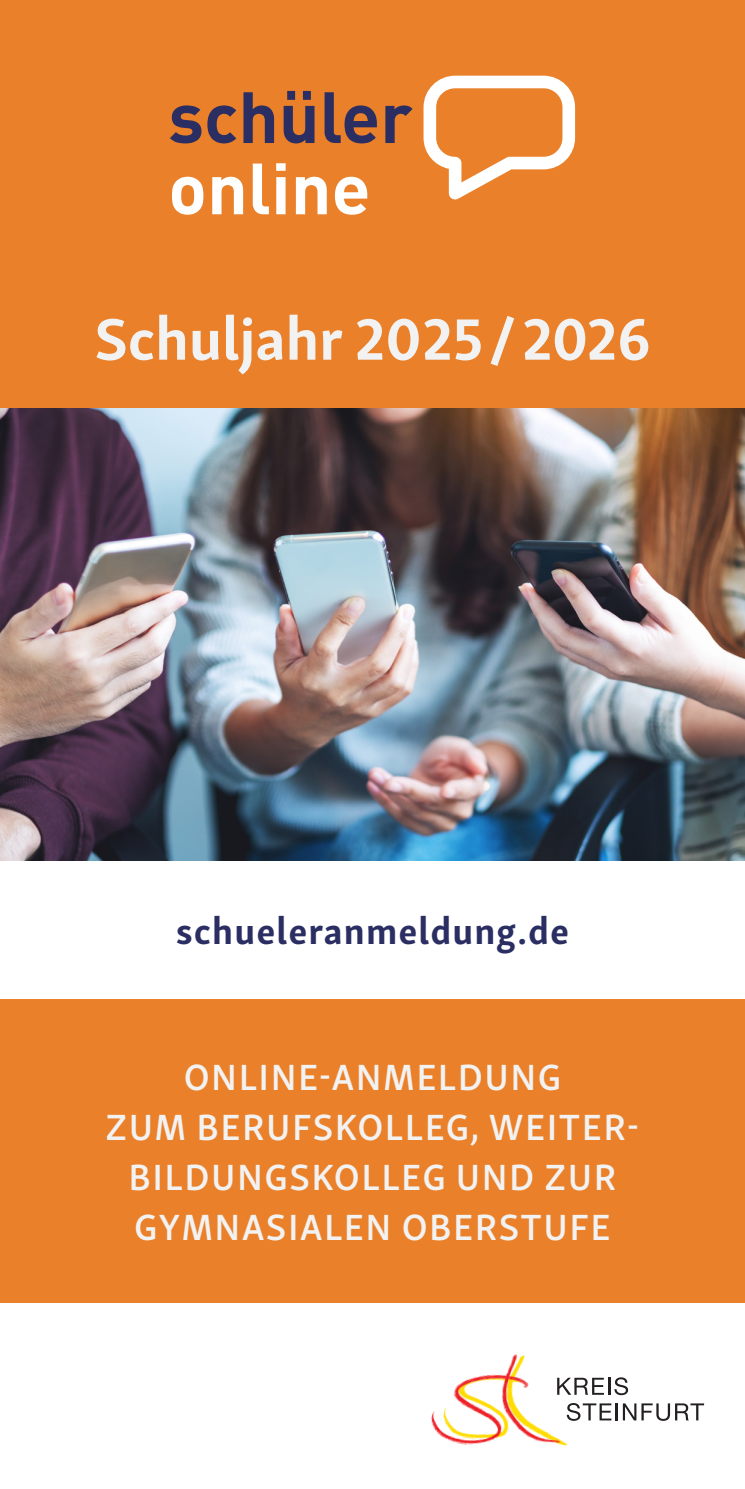
<style>
.page{position:relative;width:745px;height:1489px;background:#fff}
.page>*{position:absolute;margin:0;border:0;box-sizing:border-box;transform-origin:0 0}
.Heading_1{font:700 60px "Skolar Sans Latn";color:#f2f2f2}
.t1{font:600 37.5px/50px "Skolar Sans Latn";letter-spacing:.04em;color:#f2f2f2;text-align:center}
.t2{font:700 37.5px "Skolar Sans Latn";letter-spacing:.03em;color:#2a2e62}
</style>
<div class="page">
<div style="left:0;top:0;width:744px;height:412px;background:#ea8029"></div>
<div style="left:0;top:998px;width:744px;height:304px;background:#ea8029"></div>
<svg style="left:423px;top:76px;width:151px;height:123px"></svg>
<svg style="left:170px;top:105px;width:31px;height:38px"></svg>
<svg style="left:207px;top:105px;width:29px;height:38px"></svg>
<svg style="left:243px;top:92px;width:31px;height:51px"></svg>
<svg style="left:283px;top:91px;width:31px;height:52px"></svg>
<svg style="left:324px;top:92px;width:52px;height:51px"></svg>
<svg style="left:385px;top:105px;width:27px;height:38px"></svg>
<svg style="left:172px;top:177px;width:31px;height:38px"></svg>
<svg style="left:212px;top:177px;width:31px;height:37px"></svg>
<svg style="left:252px;top:163px;width:17px;height:51px"></svg>
<svg style="left:276px;top:163px;width:9px;height:51px"></svg>
<svg style="left:296px;top:177px;width:30px;height:37px"></svg>
<svg style="left:335px;top:177px;width:32px;height:38px"></svg>
<img style="left:0;top:408px;width:744px;height:452px">
<svg style="left:580px;top:1377px;width:23px;height:17px"></svg>
<hr style="left:607px;top:1377px;width:3px;height:17px;background:#231f20">
<svg style="left:614px;top:1377px;width:13px;height:17px"></svg>
<svg style="left:580px;top:1403px;width:123px;height:17px"></svg>
<img style="left:431px;top:1354px;width:149px;height:92px">
<p class="Heading_1" style="left:94px;top:290px;width:557px">Schuljahr 2025/2026</p>
<p class="t2" style="left:176px;top:900px;width:394px">schueleranmeldung.de</p>
<p class="t1" style="left:105px;top:1048px;width:535px">ONLINE-ANMELDUNG<br>ZUM BERUFSKOLLEG, WEITER-<br>BILDUNGSKOLLEG UND ZUR<br>GYMNASIALEN OBERSTUFE</p>
</div>
